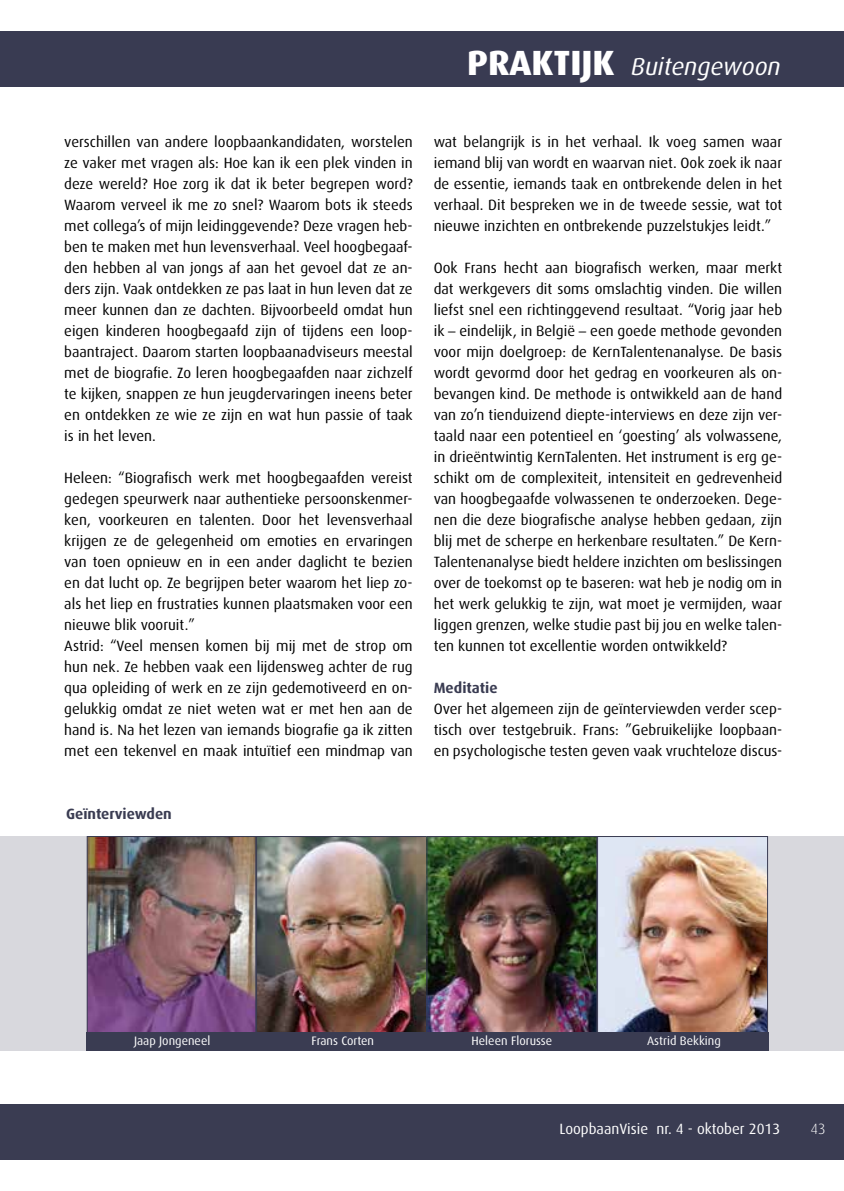
<style>
.page{position:relative;width:844px;height:1191px;background:#fff}
.page>*{position:absolute;margin:0;border:0;box-sizing:border-box;transform-origin:0 0}
.t1{font:italic 24.5px "Dax";color:#fff}
.t2{font:14.88px/21px "Dax";color:#000;text-align:justify}
.t3{font:14.88px "Dax";color:#fff}
.t4{font:700 14.88px "Dax";color:#3a3c52}
.t5{font:300 14.88px "Dax";color:#fff}
.t6{font:12.25px "Dax";color:#fff}
.s1{font-weight:800;font-style:normal;font-size:35px}
.s2{font-family:"Univers";font-weight:300}
</style>
<div class="page">
<div style="left:0;top:31px;width:843px;height:56px;background:#393b52"></div>
<div style="left:0;top:1104px;width:843px;height:56px;background:#3a3c52"></div>
<div style="left:0;top:835px;width:843px;height:215px;background:#d8d8dd"></div>
<img style="left:89px;top:838px;width:165px;height:194px">
<div style="left:87px;top:836px;width:169px;height:214px;border:1px solid #3a3c52"></div>
<div style="left:86px;top:1032px;width:172px;height:18px;background:#3a3c52"></div>
<img style="left:258px;top:838px;width:167px;height:194px">
<div style="left:256px;top:836px;width:171px;height:214px;border:1px solid #3a3c52"></div>
<div style="left:256px;top:1032px;width:172px;height:18px;background:#3a3c52"></div>
<img style="left:428px;top:838px;width:337px;height:194px">
<div style="left:426px;top:836px;width:171px;height:214px;border:1px solid #3a3c52"></div>
<div style="left:425px;top:1032px;width:172px;height:18px;background:#3a3c52"></div>
<div style="left:597px;top:836px;width:170px;height:214px;border:1px solid #3a3c52"></div>
<div style="left:596px;top:1032px;width:172px;height:18px;background:#3a3c52"></div>
<p class="t2" style="left:64px;top:132px;width:350px">verschillen van andere loopbaankandidaten, worstelen ze vaker met vragen als: Hoe kan ik een plek vinden in deze wereld? Hoe zorg ik dat ik beter begrepen word?<br>Waarom verveel ik me zo snel? Waarom bots ik steeds met collega’s of mijn leidinggevende? Deze vragen heb&shy;ben te maken met hun levensverhaal. Veel hoogbegaaf&shy;den hebben al van jongs af aan het gevoel dat ze an&shy;ders zijn. Vaak ontdekken ze pas laat in hun leven dat ze meer kunnen dan ze dachten. Bijvoorbeeld omdat hun eigen kinderen hoogbegaafd zijn of tijdens een loop&shy;baantraject. Daarom starten loopbaanadviseurs meestal met de biografie. Zo leren hoogbegaafden naar zichzelf te kijken, snappen ze hun jeugdervaringen ineens beter en ontdekken ze wie ze zijn en wat hun passie of taak is in het leven.</p>
<p class="t2" style="left:64px;top:468px;width:350px;text-align:left">Heleen: “Biografisch werk met hoogbegaafden vereist gedegen speurwerk naar authentieke persoonskenmer&shy;ken, voorkeuren en talenten. Door het levensverhaal krijgen ze de gelegenheid om emoties en ervaringen van toen opnieuw en in een ander daglicht te bezien en dat lucht op. Ze begrijpen beter waarom het liep zo&shy;als het liep en frustraties kunnen plaatsmaken voor een nieuwe blik vooruit.”<br>Astrid: “Veel mensen komen bij mij met de strop om hun nek. Ze hebben vaak een lijdensweg achter de rug qua opleiding of werk en ze zijn gedemotiveerd en on&shy;gelukkig omdat ze niet weten wat er met hen aan de hand is. Na het lezen van iemands biografie ga ik zitten met een tekenvel en maak intuïtief een mindmap van</p>
<p class="t4" style="left:66px;top:805px;width:107px">Geïnterviewden</p>
<h1 class="t1" style="left:467px;top:53px;width:315px"><span class="s1">PRAKTIJK</span> Buitengewoon</h1>
<p class="t2" style="left:433px;top:132px;width:350px">wat belangrijk is in het verhaal. Ik voeg samen waar iemand blij van wordt en waarvan niet. Ook zoek ik naar de essentie, iemands taak en ontbrekende delen in het verhaal. Dit bespreken we in de tweede sessie, wat tot nieuwe inzichten en ontbrekende puzzelstukjes leidt.”</p>
<p class="t2" style="left:433px;top:258px;width:350px">Ook Frans hecht aan biografisch werken, maar merkt dat werkgevers dit soms omslachtig vinden. Die willen liefst snel een richtinggevend resultaat. “Vorig jaar heb ik <span class="s2">–</span> eindelijk, in België <span class="s2">–</span> een goede methode gevonden voor mijn doelgroep: de KernTalentenanalyse. De basis wordt gevormd door het gedrag en voorkeuren als on&shy;bevangen kind. De methode is ontwikkeld aan de hand van zo’n tienduizend diepte-interviews en deze zijn ver&shy;taald naar een potentieel en ‘goesting’ als volwassene, in drieëntwintig KernTalenten. Het instrument is erg ge&shy;schikt om de complexiteit, intensiteit en gedrevenheid van hoogbegaafde volwassenen te onderzoeken. Dege&shy;nen die deze biografische analyse hebben gedaan, zijn blij met de scherpe en herkenbare resultaten.” De Kern-Talentenanalyse biedt heldere inzichten om beslissingen over de toekomst op te baseren: wat heb je nodig om in het werk gelukkig te zijn, wat moet je vermijden, waar liggen grenzen, welke studie past bij jou en welke talen&shy;ten kunnen tot excellentie worden ontwikkeld?</p>
<p class="t4" style="left:433px;top:680px;width:65px">Meditatie</p>
<p class="t2" style="left:433px;top:699px;width:350px">Over het algemeen zijn de geïnterviewden verder scep&shy;tisch over testgebruik. Frans: ”Gebruikelijke loopbaan&shy;en psychologische testen geven vaak vruchteloze discus-</p>
<p class="t6" style="left:134px;top:1033px;width:78px">Jaap Jongeneel</p>
<p class="t6" style="left:311px;top:1033px;width:64px">Frans Corten</p>
<p class="t6" style="left:471px;top:1033px;width:82px">Heleen Florusse</p>
<p class="t6" style="left:647px;top:1033px;width:75px">Astrid Bekking</p>
<p class="t3" style="left:559px;top:1121px;width:222px">LoopbaanVisie nr. 4 - oktober 2013</p>
<p class="t5" style="left:810px;top:1121px;width:17px">43</p>
</div>
